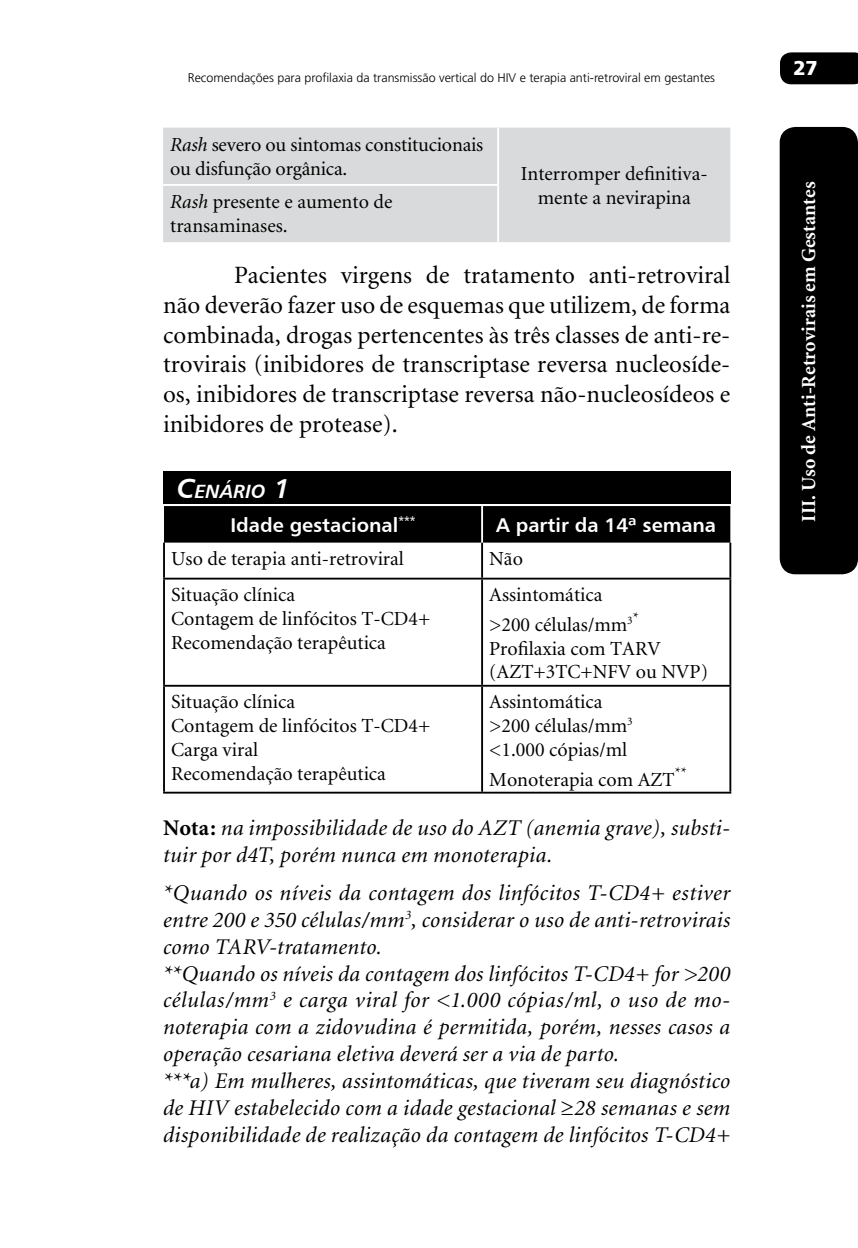
<style>
.page{position:relative;width:858px;height:1248px;background:#fff}
.page>*{position:absolute;margin:0;border:0;box-sizing:border-box;transform-origin:0 0}
.t1{font:25px/30px "Minion";color:#000;text-align:justify}
.t2{font:italic 22.5px/27px "Minion";letter-spacing:.015em;color:#000}
.t3{font:20px/24px "Minion";color:#000}
.t4{font:20px "Humanist 777 BT Bold B";color:#fff}
.t5{font:700 20px "Minion";color:#fff}
.t6{font:900 20px "Frutiger";color:#fff}
.t7{font:19.25px "Humanist 777 BT Bold Italic B";color:#fff}
.t8{font:300 12.5px "Frutiger";color:#000}
.s1{font-style:italic}
.s2{font-size:27.5px}
.s3{font-weight:700;font-style:normal}
</style>
<div class="page">
<div style="left:780px;top:52px;width:77px;height:32px;background:#000"></div>
<div style="left:779px;top:127px;width:78px;height:447px;background:#000;border-radius:16px"></div>
<div style="left:163px;top:128px;width:567px;height:114px;background:#d9dadb"></div>
<hr style="left:497px;top:128px;width:2px;height:56px;background:#fff">
<hr style="left:163px;top:184px;width:336px;height:2px;background:#fff">
<hr style="left:497px;top:186px;width:2px;height:56px;background:#fff">
<div style="left:164px;top:506px;width:566px;height:36px;background:#000"></div>
<hr style="left:163px;top:542px;width:2px;height:35px;background:#000">
<hr style="left:481px;top:542px;width:2px;height:35px;background:#000">
<hr style="left:729px;top:542px;width:2px;height:35px;background:#000">
<hr style="left:163px;top:577px;width:319px;height:2px;background:#000">
<hr style="left:163px;top:579px;width:2px;height:105px;background:#000">
<hr style="left:482px;top:577px;width:249px;height:2px;background:#000">
<hr style="left:481px;top:579px;width:2px;height:105px;background:#000">
<hr style="left:729px;top:579px;width:2px;height:105px;background:#000">
<hr style="left:163px;top:684px;width:319px;height:2px;background:#000">
<hr style="left:163px;top:686px;width:2px;height:105px;background:#000">
<hr style="left:482px;top:684px;width:249px;height:2px;background:#000">
<hr style="left:481px;top:686px;width:2px;height:105px;background:#000">
<hr style="left:729px;top:686px;width:2px;height:105px;background:#000">
<hr style="left:163px;top:791px;width:319px;height:2px;background:#000">
<hr style="left:482px;top:791px;width:249px;height:2px;background:#000">
<hr style="left:481px;top:506px;width:2px;height:36px;background:#fff">
<div style="left:163px;top:471px;width:567px;height:33px;background:#000"></div>
<p class="t8" style="left:188px;top:70px;width:529px">Recomendações para profilaxia da transmissão vertical do HIV e terapia anti-retroviral em gestantes</p>
<p class="t3" style="left:170px;top:133px;width:315px"><span class="s1">Rash</span> severo ou sintomas constitucionais ou disfunção orgânica.</p>
<p class="t3" style="left:521px;top:163px;width:188px">Interromper definitiva-</p>
<p class="t3" style="left:170px;top:190px;width:224px"><span class="s1">Rash</span> presente e aumento de</p>
<p class="t3" style="left:537px;top:187px;width:155px">mente a nevirapina</p>
<p class="t3" style="left:170px;top:214px;width:119px">transaminases.</p>
<p class="t1" style="left:163px;top:261px;width:568px;text-indent:71px">Pacientes virgens de tratamento anti-retroviral não deverão fazer uso de esquemas que utilizem, de forma combinada, drogas pertencentes às três classes de anti-re&shy;trovirais (inibidores de transcriptase reversa nucleosíde&shy;os, inibidores de transcriptase reversa não-nucleosídeos e inibidores de protease).</p>
<p class="t7" style="left:177px;top:478px;width:114px"><span class="s2">C</span>ENÁRIO <span class="s2">1</span></p>
<p class="t4" style="left:230px;top:512px;width:187px">Idade gestacional<sup>***</sup></p>
<p class="t4" style="left:496px;top:512px;width:221px">A partir da 14ª semana</p>
<p class="t3" style="left:171px;top:547px;width:234px">Uso de terapia anti-retroviral</p>
<p class="t3" style="left:489px;top:547px;width:35px">Não</p>
<p class="t3" style="left:171px;top:583px;width:261px">Situação clínica<br>Contagem de linfócitos T-CD4+<br>Recomendação terapêutica</p>
<p class="t3" style="left:489px;top:580px;width:151px;line-height:30px">Assintomática &gt;200 células/mm<sup>3</sup><sup>*</sup></p>
<p class="t3" style="left:489px;top:636px;width:220px">Profilaxia com TARV (AZT+3TC+NFV ou NVP)</p>
<p class="t3" style="left:171px;top:690px;width:261px">Situação clínica<br>Contagem de linfócitos T-CD4+<br>Carga viral<br>Recomendação terapêutica</p>
<p class="t3" style="left:489px;top:690px;width:145px">Assintomática &gt;200 células/mm<sup>3 </sup>&lt;1.000 cópias/ml</p>
<p class="t3" style="left:489px;top:767px;width:199px">Monoterapia com AZT<sup>**</sup></p>
<p class="t2" style="left:163px;top:815px;width:568px"><span class="s3">Nota:</span> na impossibilidade de uso do AZT (anemia grave), substi&shy;tuir por d4T, porém nunca em monoterapia.</p>
<p class="t2" style="left:163px;top:879px;width:568px">*Quando os níveis da contagem dos linfócitos T-CD4+ estiver entre 200 e 350 células/mm<sup>3</sup>, considerar o uso de anti-retrovirais como TARV-tratamento.<br>**Quando os níveis da contagem dos linfócitos T-CD4+ for &gt;200 células/mm<sup>3</sup> e carga viral for &lt;1.000 cópias/ml, o uso de mo&shy;noterapia com a zidovudina é permitida, porém, nesses casos a operação cesariana eletiva deverá ser a via de parto.<br>***a) Em mulheres, assintomáticas, que tiveram seu diagnóstico de HIV estabelecido com a idade gestacional ≥28 semanas e sem disponibilidade de realização da contagem de linfócitos T-CD4+</p>
<p class="t6" style="left:793px;top:56px;width:24px">27</p>
<p class="t5" style="left:798px;top:521px;width:341px;rotate:-90deg">III. Uso de Anti-Retrovirais em Gestantes</p>
</div>
